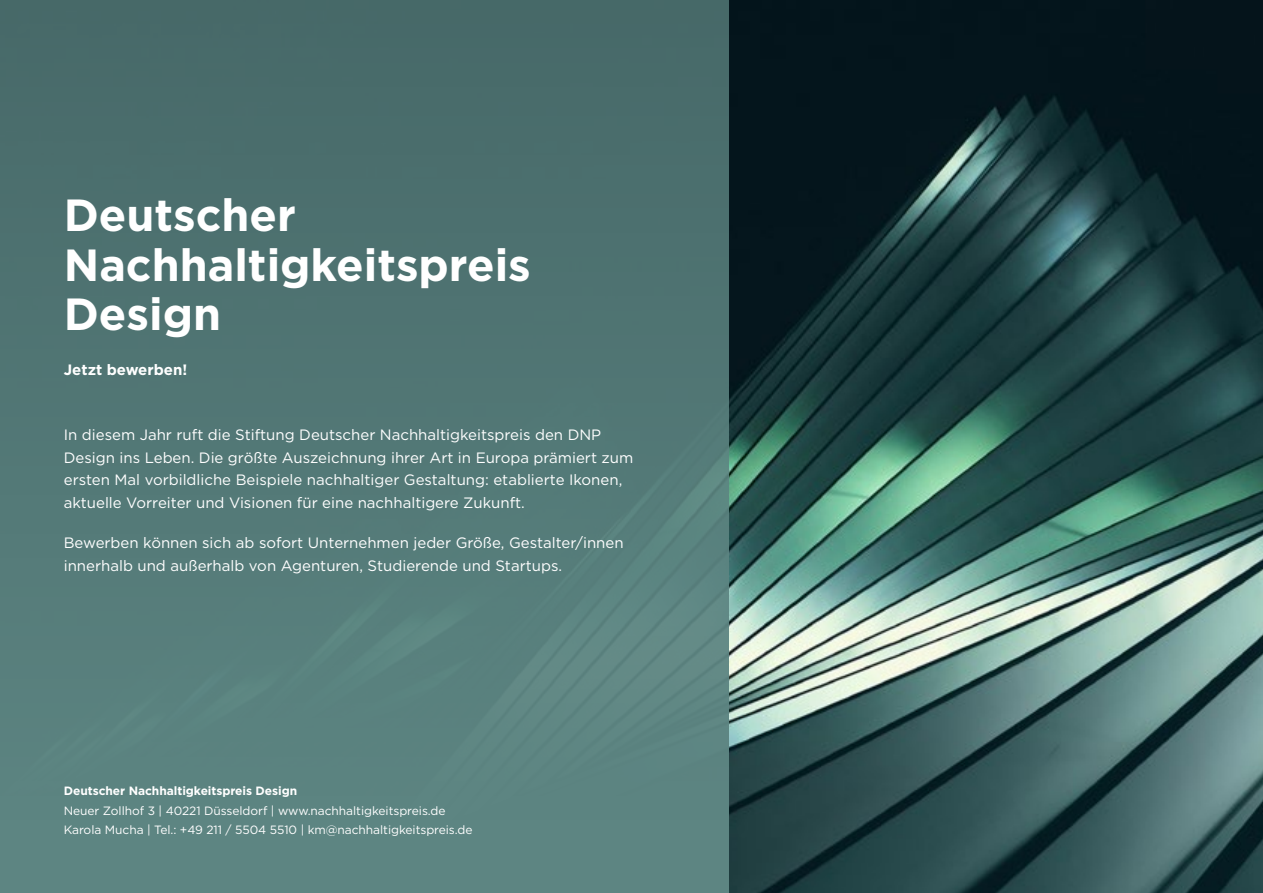
<style>
.page{position:relative;width:1263px;height:893px;background:#fff}
.page>*{position:absolute;margin:0;border:0;box-sizing:border-box;transform-origin:0 0}
.t1{font:700 45px/49.5px "Gotham";color:#fff}
.t2{font:15px/22.5px "Gotham";color:#fff}
.t3{font:700 15px "Gotham";color:#fff}
.t4{font:12px/19.5px "Gotham";letter-spacing:-.005em;color:#fff}
.t5{font:700 12px "Gotham";letter-spacing:-.005em;color:#fff}
</style>
<div class="page">
<img style="left:729px;top:0;width:534px;height:893px">
<div style="left:0;top:0;width:729px;height:893px;background:linear-gradient(to bottom,#466868,#608885)"></div>
<h1 class="t1" style="left:64px;top:190px;width:469px">Deutscher<br>Nachhaltigkeitspreis<br>Design</h1>
<p class="t3" style="left:64px;top:360px;width:125px">Jetzt bewerben!</p>
<p class="t2" style="left:64px;top:423px;width:571px">In diesem Jahr ruft die Stiftung Deutscher Nachhaltigkeitspreis den DNP Design ins Leben. Die größte Auszeichnung ihrer Art in Europa prämiert zum ersten Mal vorbildliche Beispiele nachhaltiger Gestaltung: etablierte Ikonen, aktuelle Vorreiter und Visionen für eine nachhaltigere Zukunft.</p>
<p class="t2" style="left:64px;top:531px;width:561px">Bewerben können sich ab sofort Unternehmen jeder Größe, Gestalter/innen innerhalb und außerhalb von Agenturen, Studierende und Startups.</p>
<p class="t5" style="left:64px;top:783px;width:235px">Deutscher Nachhaltigkeitspreis Design</p>
<p class="t4" style="left:64px;top:800px;width:410px">Neuer Zollhof 3 | 40221 Düsseldorf | www.nachhaltigkeitspreis.de<br>Karola Mucha | Tel.: +49 211 / 5504 5510 | km@nachhaltigkeitspreis.de</p>
</div>
